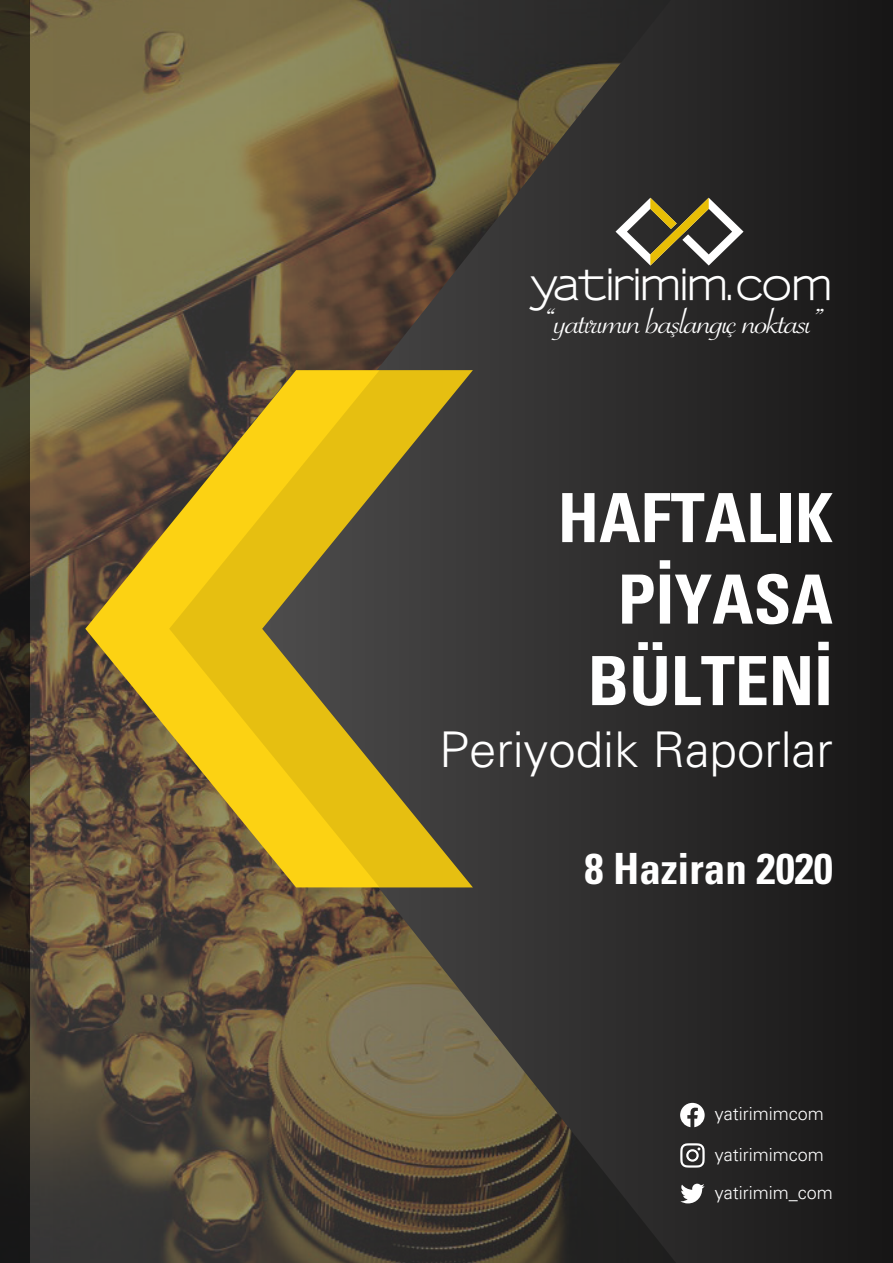
<style>
.page{position:relative;width:893px;height:1263px;background:#fff}
.page>*{position:absolute;margin:0;border:0;box-sizing:border-box;transform-origin:0 0}
.t1{font:67.95px/81.4px "Univers Con T Bold";color:#fff;text-align:right}
.t2{font:49.2px "Univers T Light";color:#fff}
.t3{font:43.05px "Univers Con T Bold";color:#fff}
.t4{font:700 40.8px "Sansumi";letter-spacing:-.085em;color:#fff}
.t5{font:37.2px "Savoye Let Plain";letter-spacing:-.04em;color:#fff;scale:1.23 1}
.t6{font:18px "Univers T Light";color:#fff}
</style>
<div class="page">
<div style="left:53px;top:0;width:840px;height:1263px;background:#231f20"></div>
<svg style="left:680px;top:1143px;width:25px;height:24px"></svg>
<svg style="left:680px;top:1184px;width:25px;height:19px"></svg>
<svg style="left:680px;top:1103px;width:25px;height:24px"></svg>
<img style="left:30px;top:0;width:633px;height:1263px">
<svg style="left:85px;top:370px;width:84px;height:517px;background:#836c35"></svg>
<svg style="left:169px;top:370px;width:304px;height:517px;background:#a18927"></svg>
<svg style="left:0;top:0;width:30px;height:1263px;background:#2a241b"></svg>
<svg style="left:615px;top:198px;width:128px;height:68px"></svg>
<h3 class="t4" style="left:531px;top:263px;width:304px">yatirimim.com</h3>
<h3 class="t5" style="left:542px;top:297px;width:232px">“yatırımın başlangıç noktası”</h3>
<h1 class="t1" style="left:558px;top:477px;width:277px">HAFTALIK<br>PİYASA<br>BÜLTENİ</h1>
<h2 class="t2" style="left:439px;top:720px;width:395px">Periyodik Raporlar</h2>
<h3 class="t3" style="left:584px;top:842px;width:250px">8 Haziran 2020</h3>
<p class="t6" style="left:715px;top:1103px;width:110px">yatirimimcom</p>
<p class="t6" style="left:715px;top:1143px;width:110px">yatirimimcom</p>
<p class="t6" style="left:715px;top:1181px;width:119px">yatirimim_com</p>
</div>
